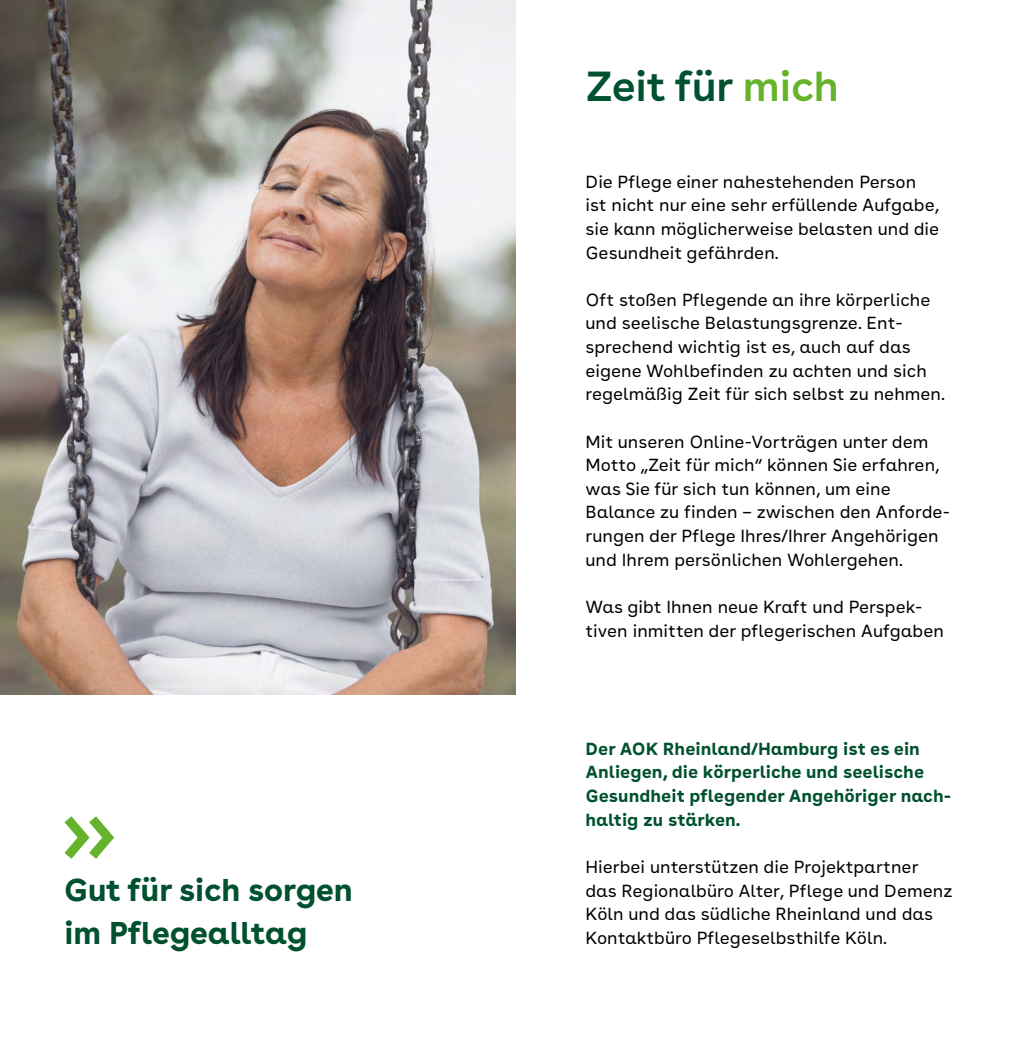
<style>
.page{position:relative;width:1032px;height:1042px;background:#fff}
.page>*{position:absolute;margin:0;border:0;box-sizing:border-box;transform-origin:0 0}
.t1{font:600 42px "AOK Buenos Aires";color:#005130}
.t2{font:700 31.5px/42.5px "AOK Buenos Aires";color:#005130}
.t3{font:17.5px/23.6px "AOK Buenos Aires Text";color:#000}
.t4{font:700 17.5px/23.6px "AOK Buenos Aires Text";color:#005130}
.s1{color:#64b32b}
</style>
<div class="page">
<img style="left:0;top:0;width:516px;height:694px">
<svg style="left:64px;top:816px;width:50px;height:43px"></svg>
<h2 class="t2" style="left:64px;top:866px;width:290px">Gut für sich sorgen im Pflegealltag</h2>
<h1 class="t1" style="left:586px;top:51px;width:254px">Zeit für <span class="s1">mich</span></h1>
<p class="t3" style="left:585px;top:168px;width:355px">Die Pflege einer nahestehenden Person ist nicht nur eine sehr erfüllende Aufgabe, sie kann möglicherweise belasten und die Gesundheit gefährden.</p>
<p class="t3" style="left:585px;top:286px;width:361px">Oft stoßen Pflegende an ihre körperliche und seelische Belastungsgrenze. Ent&shy;sprechend wichtig ist es, auch auf das eigene Wohlbefinden zu achten und sich regelmäßig Zeit für sich selbst zu nehmen.</p>
<p class="t3" style="left:585px;top:428px;width:366px">Mit unseren Online-Vorträgen unter dem Motto „Zeit für mich“ können Sie erfahren, was Sie für sich tun können, um eine Balance zu finden – zwischen den Anforde&shy;rungen der Pflege Ihres/Ihrer Angehörigen und Ihrem persönlichen Wohlergehen.</p>
<p class="t3" style="left:585px;top:593px;width:360px">Was gibt Ihnen neue Kraft und Perspek&shy;tiven inmitten der pflegerischen Aufgaben</p>
<p class="t4" style="left:585px;top:735px;width:367px">Der AOK Rheinland/Hamburg ist es ein Anliegen, die körperliche und seelische Gesundheit pflegender Angehöriger nach&shy;haltig zu stärken.</p>
<p class="t3" style="left:585px;top:853px;width:369px">Hierbei unterstützen die Projektpartner das Regionalbüro Alter, Pflege und Demenz Köln und das südliche Rheinland und das Kontaktbüro Pflegeselbsthilfe Köln.</p>
</div>
